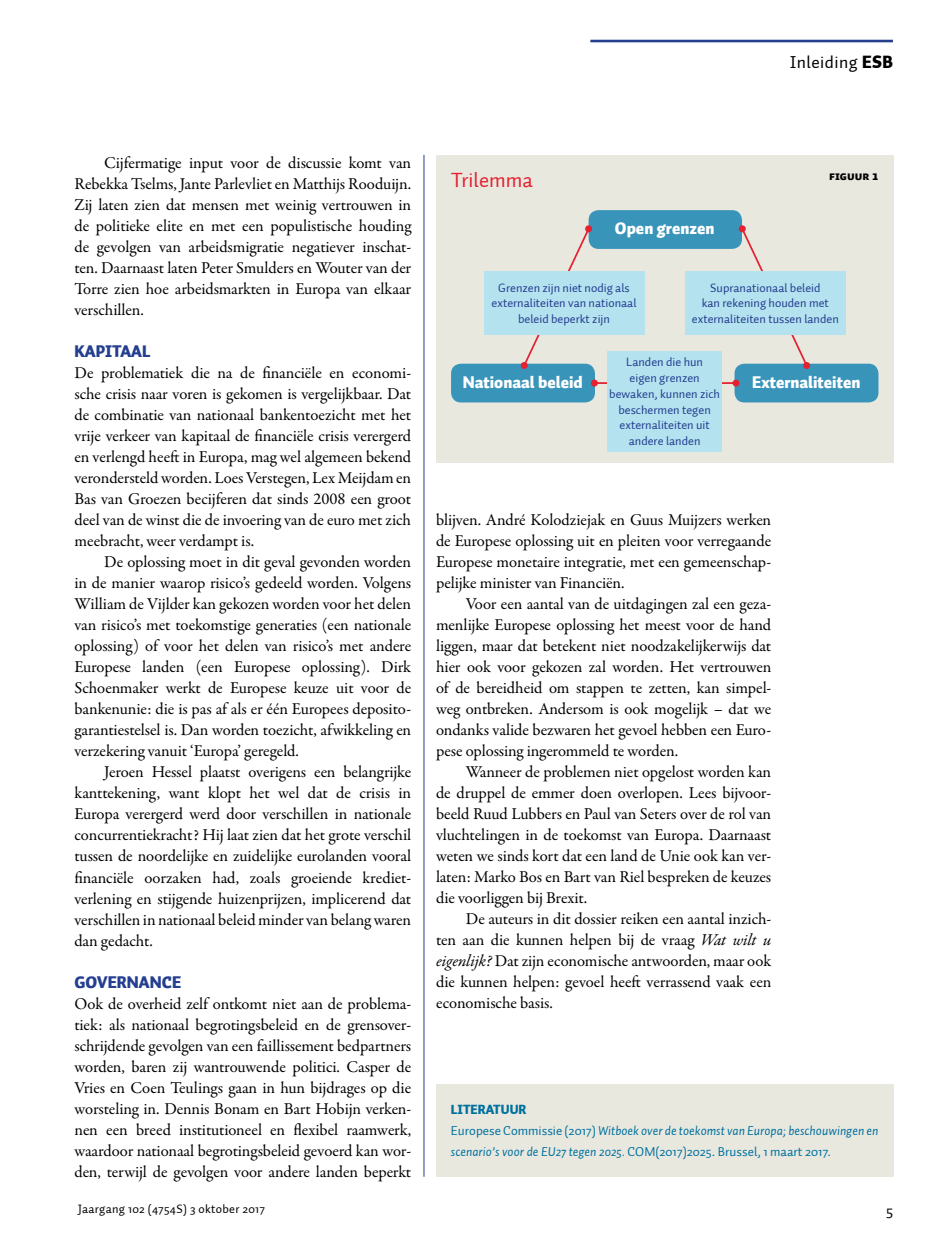
<style>
.page{position:relative;width:943px;height:1241px;background:#fff}
.page>*{position:absolute;margin:0;border:0;box-sizing:border-box;transform-origin:0 0}
.t1{font:21px "Auto 1";color:#e42231}
.t2{font:17.5px "Auto 1";letter-spacing:.025em;color:#000}
.t3{font:16.62px/21px "Garamond Premr Pro";letter-spacing:-.005em;color:#000;text-align:justify}
.t4{font:900 16.62px "Auto 1";color:#fff}
.t5{font:900 16.62px "Auto 1";color:#243e90}
.t6{font:15.75px "Auto 1";color:#000}
.t7{font:italic 13.12px/21px "Auto 1";color:#00719f}
.t8{font:12.25px/15.8px "Auto 1";color:#243e90;text-align:center}
.t9{font:12.25px "Auto 1";letter-spacing:.025em;color:#000}
.t10{font:12.25px "Auto 1 Black Sm Cp";color:#000}
.s1{font-weight:900}
.s2{font-style:italic}
.s3{font-weight:900;font-style:normal}
.s4{font-style:normal}
</style>
<div class="page">
<hr style="left:590px;top:40px;width:302px;height:2px;background:#243e90">
<hr style="left:423px;top:155px;width:1px;height:1021px;background:#243e90">
<div style="left:436px;top:1083px;width:457px;height:93px;background:#e9e8df"></div>
<div style="left:436px;top:155px;width:457px;height:307px;background:#e9e8df"></div>
<div style="left:588px;top:210px;width:154px;height:39px;background:#3994ba;border-radius:10px"></div>
<div style="left:451px;top:363px;width:144px;height:39px;background:#3994ba;border-radius:10px"></div>
<div style="left:734px;top:363px;width:144px;height:39px;background:#3994ba;border-radius:10px"></div>
<svg style="left:522px;top:226px;width:69px;height:142px"></svg>
<div style="left:585px;top:225px;width:7px;height:7px;background:#e42231;border-radius:50%"></div>
<div style="left:520px;top:362px;width:7px;height:7px;background:#e42231;border-radius:50%"></div>
<svg style="left:740px;top:226px;width:69px;height:142px"></svg>
<div style="left:738px;top:225px;width:7px;height:7px;background:#e42231;border-radius:50%"></div>
<div style="left:803px;top:362px;width:7px;height:7px;background:#e42231;border-radius:50%"></div>
<hr style="left:594px;top:382px;width:142px;height:2px;background:#e42231">
<div style="left:591px;top:379px;width:7px;height:7px;background:#e42231;border-radius:50%"></div>
<div style="left:732px;top:379px;width:7px;height:7px;background:#e42231;border-radius:50%"></div>
<div style="left:484px;top:271px;width:160px;height:63px;background:#b4e2ef"></div>
<div style="left:685px;top:271px;width:160px;height:63px;background:#b4e2ef"></div>
<div style="left:607px;top:350px;width:115px;height:101px;background:#b4e2ef"></div>
<p class="t2" style="left:789px;top:51px;width:105px">Inleiding <span class="s1">ESB</span></p>
<p class="t3" style="left:74px;top:153px;width:338px;text-indent:30px">Cijfermatige input voor de discussie komt van Rebekka Tselms, Jante Parlevliet en Matthijs Rooduijn.<br>Zij laten zien dat mensen met weinig vertrouwen in de politieke elite en met een populistische houding de gevolgen van arbeidsmigratie negatiever inschat&shy;ten. Daarnaast laten Peter Smulders en Wouter van der Torre zien hoe arbeidsmarkten in Europa van elkaar verschillen.</p>
<p class="t5" style="left:74px;top:340px;width:77px">KAPITAAL</p>
<p class="t3" style="left:74px;top:363px;width:338px">De problematiek die na de financiële en economi&shy;sche crisis naar voren is gekomen is vergelijkbaar. Dat de combinatie van nationaal bankentoezicht met het vrije verkeer van kapitaal de financiële crisis verergerd en verlengd heeft in Europa, mag wel algemeen bekend verondersteld worden. Loes Verstegen, Lex Meijdam en Bas van Groezen becijferen dat sinds 2008 een groot deel van de winst die de invoering van de euro met zich meebracht, weer verdampt is.</p>
<p class="t3" style="left:74px;top:552px;width:338px;text-indent:30px">De oplossing moet in dit geval gevonden worden in de manier waarop risico’s gedeeld worden. Volgens William de Vijlder kan gekozen worden voor het delen van risico’s met toekomstige generaties (een nationale oplossing) of voor het delen van risico’s met andere Europese landen (een Europese oplossing). Dirk Schoenmaker werkt de Europese keuze uit voor de bankenunie: die is pas af als er één Europees deposito&shy;garantiestelsel is. Dan worden toezicht, afwikkeling en verzekering vanuit ‘Europa’ geregeld.</p>
<p class="t3" style="left:74px;top:762px;width:338px;text-indent:30px">Jeroen Hessel plaatst overigens een belangrijke kanttekening, want klopt het wel dat de crisis in Europa verergerd werd door verschillen in nationale concurrentiekracht? Hij laat zien dat het grote verschil tussen de noordelijke en zuidelijke eurolanden vooral financiële oorzaken had, zoals groeiende krediet&shy;verlening en stijgende huizenprijzen, implicerend dat verschillen in nationaal beleid minder van belang waren dan gedacht.</p>
<p class="t5" style="left:74px;top:970px;width:108px">GOVERNANCE</p>
<p class="t3" style="left:74px;top:993px;width:338px">Ook de overheid zelf ontkomt niet aan de problema&shy;tiek: als nationaal begrotingsbeleid en de grensover&shy;schrijdende gevolgen van een faillissement bedpartners worden, baren zij wantrouwende politici. Casper de Vries en Coen Teulings gaan in hun bijdrages op die worsteling in. Dennis Bonam en Bart Hobijn verken&shy;nen een breed institutioneel en flexibel raamwerk, waardoor nationaal begrotingsbeleid gevoerd kan wor&shy;den, terwijl de gevolgen voor andere landen beperkt</p>
<p class="t1" style="left:451px;top:166px;width:83px">Trilemma</p>
<p class="t10" style="left:829px;top:169px;width:51px">FIGUUR 1</p>
<p class="t4" style="left:615px;top:217px;width:101px">Open grenzen</p>
<p class="t8" style="left:491px;top:280px;width:146px">Grenzen zijn niet nodig als externaliteiten van nationaal beleid beperkt zijn</p>
<p class="t8" style="left:692px;top:280px;width:148px">Supranationaal beleid<br>kan rekening houden met externaliteiten tussen landen</p>
<p class="t8" style="left:609px;top:354px;width:112px">Landen die hun<br>eigen grenzen bewaken, kunnen zich beschermen tegen externaliteiten uit andere landen</p>
<p class="t4" style="left:463px;top:371px;width:121px">Nationaal beleid</p>
<p class="t4" style="left:752px;top:371px;width:110px">Externaliteiten</p>
<p class="t3" style="left:436px;top:510px;width:337px">blijven. André Kolodziejak en Guus Muijzers werken de Europese oplossing uit en pleiten voor verregaande Europese monetaire integratie, met een gemeenschap&shy;pelijke minister van Financiën.</p>
<p class="t3" style="left:436px;top:594px;width:337px;text-indent:30px">Voor een aantal van de uitdagingen zal een geza&shy;menlijke Europese oplossing het meest voor de hand liggen, maar dat betekent niet noodzakelijkerwijs dat hier ook voor gekozen zal worden. Het vertrouwen of de bereidheid om stappen te zetten, kan simpel&shy;weg ontbreken. Andersom is ook mogelijk – dat we ondanks valide bezwaren het gevoel hebben een Euro&shy;pese oplossing ingerommeld te worden.</p>
<p class="t3" style="left:436px;top:762px;width:337px;text-indent:30px">Wanneer de problemen niet opgelost worden kan de druppel de emmer doen overlopen. Lees bijvoor&shy;beeld Ruud Lubbers en Paul van Seters over de rol van vluchtelingen in de toekomst van Europa. Daarnaast weten we sinds kort dat een land de Unie ook kan ver&shy;laten: Marko Bos en Bart van Riel bespreken de keuzes die voorliggen bij Brexit.</p>
<p class="t3" style="left:436px;top:909px;width:337px;text-indent:30px">De auteurs in dit dossier reiken een aantal inzich&shy;ten aan die kunnen helpen bij de vraag <span class="s2">Wat wilt u eigenlijk?</span> Dat zijn economische antwoorden, maar ook die kunnen helpen: gevoel heeft verrassend vaak een economische basis.</p>
<p class="t7" style="left:451px;top:1098px;width:429px"><span class="s3">LITERATUUR<br></span><span class="s4">Europese Commissie (2017)</span> Witboek over de toekomst van Europa; beschouwingen en scenario’s voor de EU27 tegen 2025. <span class="s4">COM(2017)2025. Brussel, 1 maart 2017.</span></p>
<p class="t9" style="left:78px;top:1201px;width:189px">Jaargang 102 (4754S) 3 oktober 2017</p>
<p class="t6" style="left:886px;top:1200px;width:9px">5</p>
</div>
